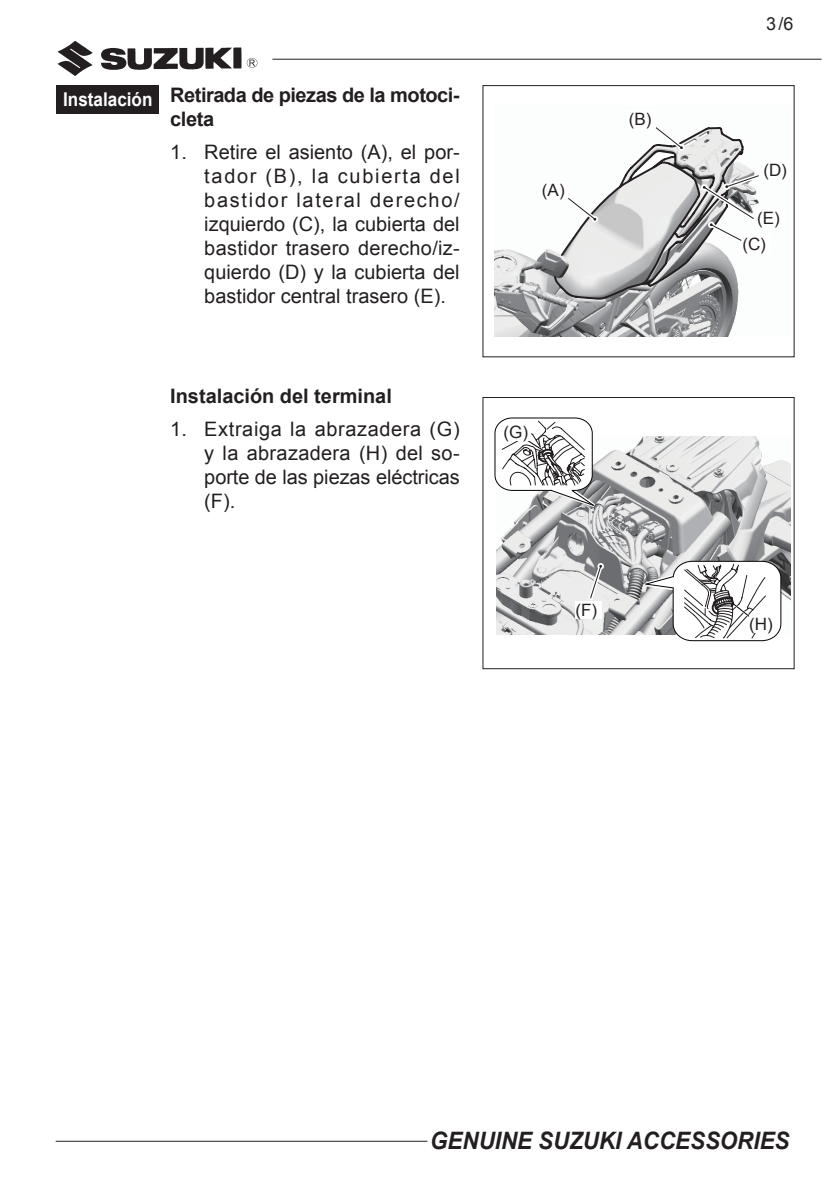
<style>
.page{position:relative;width:840px;height:1191px;background:#fff}
.page>*{position:absolute;margin:0;border:0;box-sizing:border-box;transform-origin:0 0}
.t1{font:italic 700 24px "Arial";color:#231f20;scale:.93 1}
.t2{font:20px/24px "Arial";color:#231f20;text-align:justify}
.t3{font:700 20px/24px "Arial";letter-spacing:-.02em;color:#231f20}
.t4{font:700 20px "Arial";color:#231f20}
.t5{font:700 19px "Arial";color:#fff;scale:.9 1}
.t6{font:18px "Arial";color:#231f20}
.t7{font:17px "Arial";color:#231f20}
</style>
<div class="page">
<hr style="left:56px;top:1140px;width:371px;height:1px;background:#231f20">
<img style="left:57px;top:40px;width:190px;height:36px">
<svg style="left:247px;top:58px;width:10px;height:10px"></svg>
<hr style="left:272px;top:59px;width:549px;height:1px;background:#231f20">
<img style="left:494px;top:249px;width:244px;height:87px">
<svg style="left:552px;top:127px;width:207px;height:174px"></svg>
<img style="left:496px;top:460px;width:293px;height:174px">
<div style="left:494px;top:418px;width:98px;height:72px;background:#fff;border-radius:16px"></div>
<div style="left:494px;top:417px;width:98px;height:74px;border:1px solid #030303;border-radius:16px"></div>
<svg style="left:501px;top:420px;width:280px;height:221px"></svg>
<div style="left:482px;top:397px;width:312px;height:272px;border:1px solid #231f20"></div>
<div style="left:541px;top:181px;width:26px;height:17px;background:#fff"></div>
<div style="left:628px;top:111px;width:27px;height:17px;background:#fff"></div>
<div style="left:742px;top:235px;width:27px;height:17px;background:#fff"></div>
<div style="left:503px;top:423px;width:27px;height:17px;background:#fff"></div>
<div style="left:756px;top:210px;width:26px;height:17px;background:#fff"></div>
<div style="left:575px;top:601px;width:26px;height:17px;background:#fff"></div>
<div style="left:748px;top:615px;width:27px;height:17px;background:#fff"></div>
<div style="left:57px;top:85px;width:102px;height:29px;background:#231f20"></div>
<p class="t5" style="left:63px;top:87px;width:101px">Instalación</p>
<p class="t3" style="left:170px;top:84px;width:291px">Retirada de piezas de la motoci&shy;cleta</p>
<p class="t2" style="left:204px;top:140px;width:257px;text-indent:-34px">1. Retire el asiento (A), el por&shy;tador (B), la cubierta del bastidor lateral derecho/ izquierdo (C), la cubierta del bastidor trasero derecho/iz&shy;quierdo (D) y la cubierta del bastidor central trasero (E).</p>
<p class="t4" style="left:170px;top:382px;width:223px">Instalación del terminal</p>
<p class="t2" style="left:204px;top:417px;width:257px;text-indent:-34px">1. Extraiga la abrazadera (G) y la abrazadera (H) del so&shy;porte de las piezas eléctricas (F).</p>
<p class="t7" style="left:541px;top:179px;width:24px">(A)</p>
<p class="t7" style="left:628px;top:108px;width:24px">(B)</p>
<p class="t7" style="left:503px;top:420px;width:26px">(G)</p>
<p class="t7" style="left:575px;top:598px;width:23px">(F)</p>
<p class="t6" style="left:765px;top:12px;width:29px">3/6</p>
<p class="t7" style="left:763px;top:159px;width:25px">(D)</p>
<p class="t7" style="left:756px;top:207px;width:24px">(E)</p>
<p class="t7" style="left:742px;top:233px;width:25px">(C)</p>
<p class="t7" style="left:748px;top:612px;width:25px">(H)</p>
<p class="t1" style="left:430px;top:1125px;width:387px">GENUINE SUZUKI ACCESSORIES</p>
</div>
